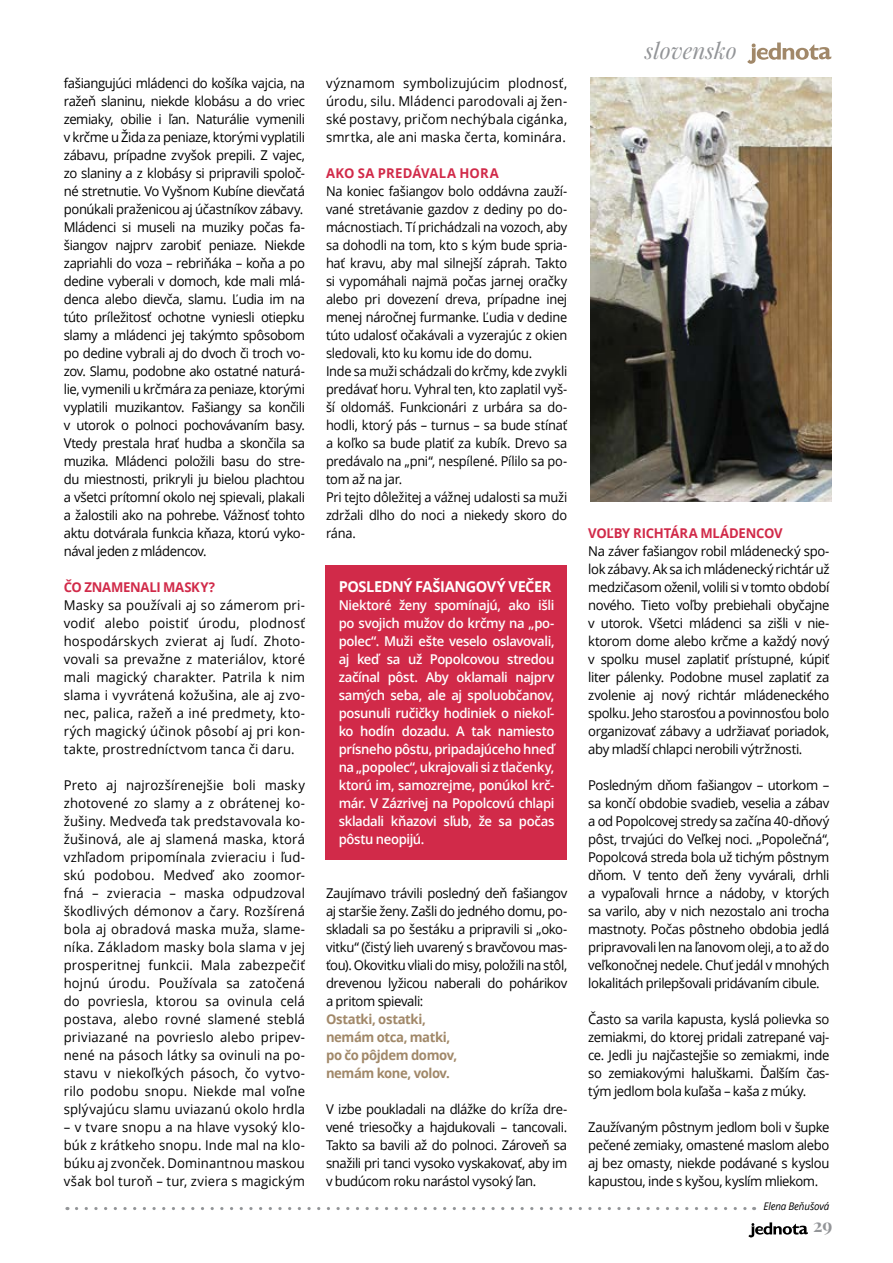
<style>
.page{position:relative;width:893px;height:1263px;background:#fff}
.page>*{position:absolute;margin:0;border:0;box-sizing:border-box;transform-origin:0 0}
.t1{font:italic 22.5px "Playfair Display";color:#939598}
.t2{font:700 18px "Playfair Display";color:#939598}
.t3{font:700 15px "Open Sans";letter-spacing:-.025em;color:#fff}
.t4{font:13.5px/18px "Open Sans";letter-spacing:-.025em;color:#000;text-align:justify}
.t5{font:13.5px/18px "Open Sans";letter-spacing:-.025em;color:#000;scale:.95 1}
.t6{font:600 13.5px/18px "Open Sans";letter-spacing:-.03em;color:#fff;text-align:justify}
.t7{font:700 13.5px/18px "Open Sans";letter-spacing:-.03em;color:#a18869}
.t8{font:700 13.5px "Open Sans";letter-spacing:-.015em;color:#d12a49}
.t9{font:700 13.5px "Open Sans";letter-spacing:.015em;color:#d12a49}
.t10{font:italic 10.5px "Open Sans";letter-spacing:-.01em;color:#000;scale:.93 1}
</style>
<div class="page">
<svg style="left:748px;top:1222px;width:60px;height:15px"></svg>
<div style="left:326px;top:565px;width:241px;height:294px;background:#d12a49"></div>
<svg style="left:77px;top:1207px;width:678px;height:3px"></svg>
<img style="left:590px;top:77px;width:241px;height:425px">
<svg style="left:747px;top:43px;width:84px;height:21px"></svg>
<p class="t4" style="left:64px;top:73px;width:243px;text-align:left">fašiangujúci mládenci do košíka vajcia, na ražeň slaninu, niekde klobásu a do vriec zemiaky, obilie i ľan. Naturálie vymenili v krčme u Žida za peniaze, ktorými vyplatili zábavu, prípadne zvyšok prepili. Z vajec, zo slaniny a z klobásy si pripravili spoloč&shy;né stretnutie. Vo Vyšnom Kubíne dievčatá ponúkali praženicou aj účastníkov zábavy.<br>Mládenci si museli na muziky počas fa&shy;šiangov najprv zarobiť peniaze. Niekde zapriahli do voza – rebriňáka – koňa a po dedine vyberali v domoch, kde mali mlá&shy;denca alebo dievča, slamu. Ľudia im na túto príležitosť ochotne vyniesli otiepku slamy a mládenci jej takýmto spôsobom po dedine vybrali aj do dvoch či troch vo&shy;zov. Slamu, podobne ako ostatné naturá&shy;lie, vymenili u krčmára za peniaze, ktorými vyplatili muzikantov. Fašiangy sa končili v utorok o polnoci pochovávaním basy.<br>Vtedy prestala hrať hudba a skončila sa muzika. Mládenci položili basu do stre&shy;du miestnosti, prikryli ju bielou plachtou a všetci prítomní okolo nej spievali, plakali a žalostili ako na pohrebe. Vážnosť tohto aktu dotvárala funkcia kňaza, ktorú vyko&shy;nával jeden z mládencov.</p>
<p class="t8" style="left:64px;top:577px;width:153px">ČO ZNAMENALI MASKY?</p>
<p class="t4" style="left:64px;top:595px;width:243px">Masky sa používali aj so zámerom pri&shy;vodiť alebo poistiť úrodu, plodnosť hospodárskych zvierat aj ľudí. Zhoto&shy;vovali sa prevažne z materiálov, ktoré mali magický charakter. Patrila k nim slama i vyvrátená kožušina, ale aj zvo&shy;nec, palica, ražeň a iné predmety, kto&shy;rých magický účinok pôsobí aj pri kon&shy;takte, prostredníctvom tanca či daru.</p>
<p class="t4" style="left:64px;top:775px;width:243px">Preto aj najrozšírenejšie boli masky zhotovené zo slamy a z obrátenej ko&shy;žušiny. Medveďa tak predstavovala ko&shy;žušinová, ale aj slamená maska, ktorá vzhľadom pripomínala zvieraciu i ľud&shy;skú podobou. Medveď ako zoomor&shy;fná – zvieracia – maska odpudzoval škodlivých démonov a čary. Rozšírená bola aj obradová maska muža, slame&shy;níka. Základom masky bola slama v jej prosperitnej funkcii. Mala zabezpečiť hojnú úrodu. Používala sa zatočená do povriesla, ktorou sa ovinula celá postava, alebo rovné slamené steblá priviazané na povrieslo alebo pripev&shy;nené na pásoch látky sa ovinuli na po&shy;stavu v niekoľkých pásoch, čo vytvo&shy;rilo podobu snopu. Niekde mal voľne splývajúcu slamu uviazanú okolo hrdla</p>
<p class="t4" style="left:64px;top:1117px;width:243px">– v tvare snopu a na hlave vysoký klo&shy;búk z krátkeho snopu. Inde mal na klo&shy;búku aj zvonček. Dominantnou maskou však bol turoň – tur, zviera s magickým</p>
<p class="t4" style="left:326px;top:73px;width:243px">významom symbolizujúcim plodnosť, úrodu, silu. Mládenci parodovali aj žen&shy;ské postavy, pričom nechýbala cigánka, smrtka, ale ani maska čerta, kominára.</p>
<p class="t9" style="left:326px;top:163px;width:174px">AKO SA PREDÁVALA HORA</p>
<p class="t5" style="left:326px;top:181px;width:255px">Na koniec fašiangov bolo oddávna zauží&shy;vané stretávanie gazdov z dediny po do&shy;mácnostiach. Tí prichádzali na vozoch, aby sa dohodli na tom, kto s kým bude spria&shy;hať kravu, aby mal silnejší záprah. Takto si vypomáhali najmä počas jarnej oračky alebo pri dovezení dreva, prípadne inej menej náročnej furmanke. Ľudia v dedine túto udalosť očakávali a vyzerajúc z okien sledovali, kto ku komu ide do domu.<br>Inde sa muži schádzali do krčmy, kde zvykli predávať horu. Vyhral ten, kto zaplatil vyš&shy;ší oldomáš. Funkcionári z urbára sa do&shy;hodli, ktorý pás – turnus – sa bude stínať a koľko sa bude platiť za kubík. Drevo sa predávalo na „pni“, nespílené. Pílilo sa po&shy;tom až na jar.<br>Pri tejto dôležitej a vážnej udalosti sa muži zdržali dlho do noci a niekedy skoro do rána.</p>
<p class="t3" style="left:339px;top:576px;width:214px">POSLEDNÝ FAŠIANGOVÝ VEČER</p>
<p class="t6" style="left:339px;top:595px;width:217px">Niektoré ženy spomínajú, ako išli po svojich mužov do krčmy na „po&shy;polec“. Muži ešte veselo oslavovali, aj keď sa už Popolcovou stredou začínal pôst. Aby oklamali najprv samých seba, ale aj spoluobčanov, posunuli ručičky hodiniek o niekoľ&shy;ko hodín dozadu. A tak namiesto prísneho pôstu, pripadajúceho hneď na „popolec“, ukrajovali si z tlačenky, ktorú im, samozrejme, ponúkol krč&shy;már. V Zázrivej na Popolcovú chlapi skladali kňazovi sľub, že sa počas pôstu neopijú.</p>
<p class="t4" style="left:326px;top:883px;width:243px">Zaujímavo trávili posledný deň fašiangov aj staršie ženy. Zašli do jedného domu, po&shy;skladali sa po šestáku a pripravili si „oko&shy;vitku“ (čistý lieh uvarený s bravčovou mas&shy;ťou). Okovitku vliali do misy, položili na stôl, drevenou lyžicou naberali do pohárikov a pritom spievali:</p>
<p class="t7" style="left:326px;top:1009px;width:133px">Ostatki, ostatki, nemám otca, matki, po čo pôjdem domov, nemám kone, volov.</p>
<p class="t4" style="left:326px;top:1099px;width:243px">V izbe poukladali na dlážke do kríža dre&shy;vené triesočky a hajdukovali – tancovali.<br>Takto sa bavili až do polnoci. Zároveň sa snažili pri tanci vysoko vyskakovať, aby im v budúcom roku narástol vysoký ľan.</p>
<h1 class="t1" style="left:645px;top:36px;width:93px">slovensko</h1>
<p class="t8" style="left:588px;top:523px;width:196px">VOĽBY RICHTÁRA MLÁDENCOV</p>
<p class="t4" style="left:588px;top:541px;width:243px">Na záver fašiangov robil mládenecký spo&shy;lok zábavy. Ak sa ich mládenecký richtár už medzičasom oženil, volili si v tomto období nového. Tieto voľby prebiehali obyčajne v utorok. Všetci mládenci sa zišli v nie&shy;ktorom dome alebo krčme a každý nový v spolku musel zaplatiť prístupné, kúpiť liter pálenky. Podobne musel zaplatiť za zvolenie aj nový richtár mládeneckého spolku. Jeho starosťou a povinnosťou bolo organizovať zábavy a udržiavať poriadok, aby mladší chlapci nerobili výtržnosti.</p>
<p class="t4" style="left:588px;top:775px;width:243px">Posledným dňom fašiangov – utorkom – sa končí obdobie svadieb, veselia a zábav a od Popolcovej stredy sa začína 40-dňový pôst, trvajúci do Veľkej noci. „Popolečná“, Popolcová streda bola už tichým pôstnym dňom. V tento deň ženy vyvárali, drhli a vypaľovali hrnce a nádoby, v ktorých sa varilo, aby v nich nezostalo ani trocha mastnoty. Počas pôstneho obdobia jedlá pripravovali len na ľanovom oleji, a to až do veľkonočnej nedele. Chuť jedál v mnohých lokalitách prilepšovali pridávaním cibule.</p>
<p class="t4" style="left:588px;top:1009px;width:243px">Často sa varila kapusta, kyslá polievka so zemiakmi, do ktorej pridali zatrepané vaj&shy;ce. Jedli ju najčastejšie so zemiakmi, inde so zemiakovými haluškami. Ďalším čas&shy;tým jedlom bola kuľaša – kaša z múky.</p>
<p class="t4" style="left:588px;top:1117px;width:243px">Zaužívaným pôstnym jedlom boli v šupke pečené zemiaky, omastené maslom alebo aj bez omasty, niekde podávané s kyslou kapustou, inde s kyšou, kyslím mliekom.</p>
<p class="t10" style="left:763px;top:1199px;width:72px">Elena Beňušová</p>
<h2 class="t2" style="left:813px;top:1214px;width:21px">29</h2>
</div>
